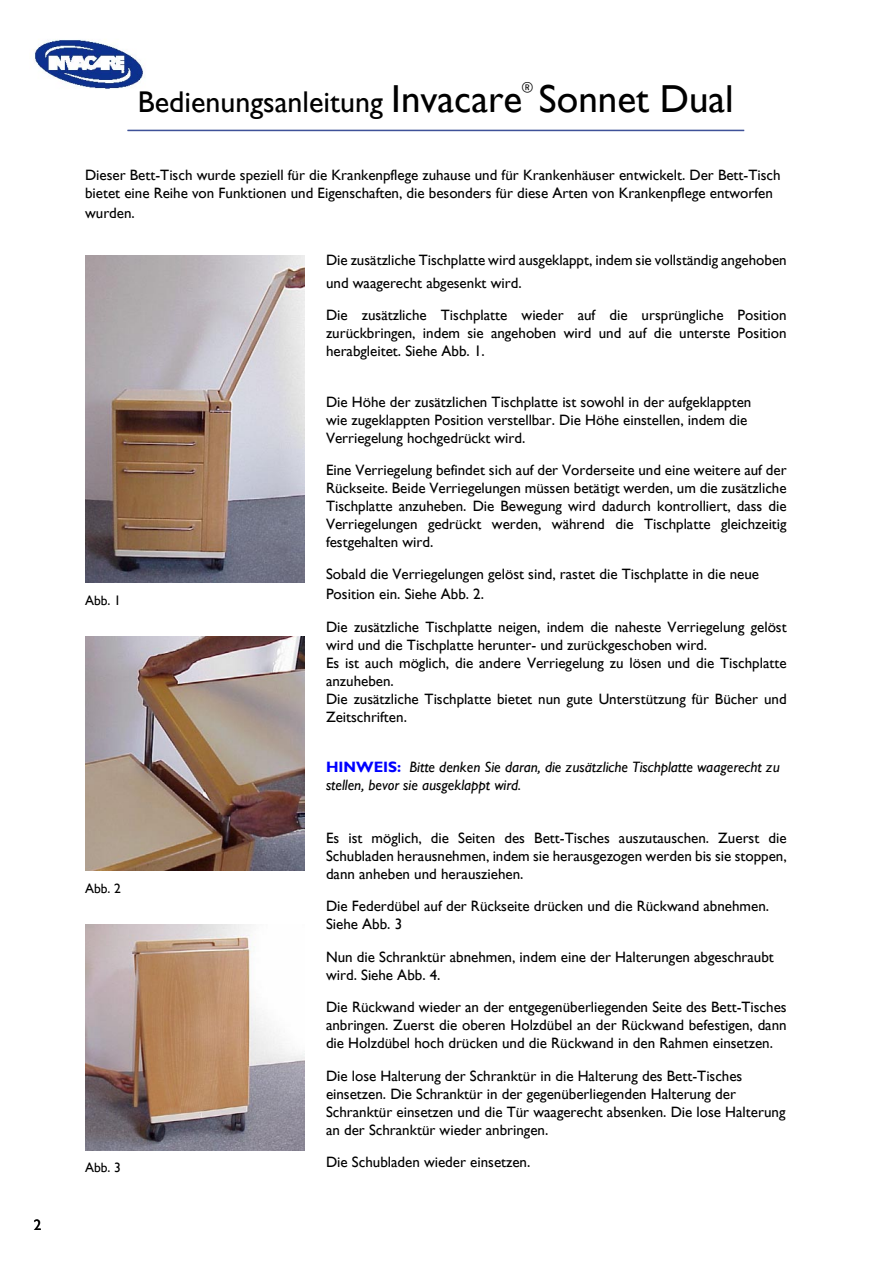
<style>
.page{position:relative;width:893px;height:1263px;background:#fff}
.page>*{position:absolute;margin:0;border:0;box-sizing:border-box;transform-origin:0 0}
.heading_1{font:30px "Gill Sans";color:#000}
.Body_Text_2{font:15px/18px "Gill Sans";color:#000}
.t1{font:italic 15px/18px "Gill Sans";color:#000}
.t2{font:13.5px "Gill Sans";color:#000}
.s1{font-size:39px}
.s2{font-weight:700;font-style:normal;color:#00f}
</style>
<div class="page">
<img style="left:34px;top:39px;width:111px;height:50px">
<hr style="left:128px;top:130px;width:616px;height:1px;background:#3e5198">
<img style="left:85px;top:255px;width:220px;height:328px">
<img style="left:85px;top:637px;width:220px;height:234px">
<img style="left:85px;top:925px;width:220px;height:225px">
<p class="Body_Text_2" style="left:34px;top:1215px;width:9px">2</p>
<p class="heading_1" style="left:138px;top:84px;width:597px">Bedienungsanleitung <span class="s1">Invacare</span><sup>®</sup><span class="s1">Sonnet Dual</span></p>
<p class="Body_Text_2" style="left:85px;top:166px;width:697px">Dieser Bett-Tisch wurde speziell für die Krankenpflege zuhause und für Krankenhäuser entwickelt. Der Bett-Tisch bietet eine Reihe von Funktionen und Eigenschaften, die besonders für diese Arten von Krankenpflege entworfen</p>
<p class="Body_Text_2" style="left:85px;top:204px;width:51px">wurden.</p>
<p class="Body_Text_2" style="left:326px;top:249px;width:462px;line-height:22.5px">Die zusätzliche Tischplatte wird ausgeklappt, indem sie vollständig angehoben und waagerecht abgesenkt wird.</p>
<p class="Body_Text_2" style="left:326px;top:306px;width:462px;text-align:justify">Die zusätzliche Tischplatte wieder auf die ursprüngliche Position zurückbringen, indem sie angehoben wird und auf die unterste Position herabgleitet. Siehe Abb. 1.</p>
<p class="Body_Text_2" style="left:326px;top:393px;width:427px">Die Höhe der zusätzlichen Tischplatte ist sowohl in der aufgeklappten wie zugeklappten Position verstellbar. Die Höhe einstellen, indem die<br>Verriegelung hochgedrückt wird.</p>
<p class="Body_Text_2" style="left:326px;top:461px;width:462px;text-align:justify">Eine Verriegelung befindet sich auf der Vorderseite und eine weitere auf der Rückseite. Beide Verriegelungen müssen betätigt werden, um die zusätzliche Tischplatte anzuheben. Die Bewegung wird dadurch kontrolliert, dass die Verriegelungen gedrückt werden, während die Tischplatte gleichzeitig festgehalten wird.</p>
<p class="Body_Text_2" style="left:326px;top:564px;width:435px;line-height:19.8px">Sobald die Verriegelungen gelöst sind, rastet die Tischplatte in die neue<br>Position ein. Siehe Abb. 2.</p>
<p class="Body_Text_2" style="left:326px;top:618px;width:462px">Die zusätzliche Tischplatte neigen, indem die naheste Verriegelung gelöst wird und die Tischplatte herunter- und zurückgeschoben wird.</p>
<p class="Body_Text_2" style="left:326px;top:654px;width:462px">Es ist auch möglich, die andere Verriegelung zu lösen und die Tischplatte anzuheben.</p>
<p class="Body_Text_2" style="left:326px;top:690px;width:462px">Die zusätzliche Tischplatte bietet nun gute Unterstützung für Bücher und<br>Zeitschriften.</p>
<p class="t1" style="left:326px;top:758px;width:455px"><span class="s2">HINWEIS:</span> Bitte denken Sie daran, die zusätzliche Tischplatte waagerecht zu stellen, bevor sie ausgeklappt wird.</p>
<p class="Body_Text_2" style="left:326px;top:829px;width:462px;text-align:justify">Es ist möglich, die Seiten des Bett-Tisches auszutauschen. Zuerst die Schubladen herausnehmen, indem sie herausgezogen werden bis sie stoppen, dann anheben und herausziehen.</p>
<p class="Body_Text_2" style="left:326px;top:897px;width:445px">Die Federdübel auf der Rückseite drücken und die Rückwand abnehmen.<br>Siehe Abb. 3</p>
<p class="Body_Text_2" style="left:326px;top:948px;width:449px">Nun die Schranktür abnehmen, indem eine der Halterungen abgeschraubt wird. Siehe Abb. 4.</p>
<p class="Body_Text_2" style="left:326px;top:998px;width:462px;text-align:justify">Die Rückwand wieder an der entgegenüberliegenden Seite des Bett-Tisches anbringen. Zuerst die oberen Holzdübel an der Rückwand befestigen, dann die Holzdübel hoch drücken und die Rückwand in den Rahmen einsetzen.</p>
<p class="Body_Text_2" style="left:326px;top:1066px;width:461px">Die lose Halterung der Schranktür in die Halterung des Bett-Tisches einsetzen. Die Schranktür in der gegenüberliegenden Halterung der Schranktür einsetzen und die Tür waagerecht absenken. Die lose Halterung an der Schranktür wieder anbringen.</p>
<p class="Body_Text_2" style="left:326px;top:1153px;width:206px">Die Schubladen wieder einsetzen.</p>
<p class="t2" style="left:85px;top:592px;width:37px">Abb. 1</p>
<p class="t2" style="left:85px;top:880px;width:37px">Abb. 2</p>
<p class="t2" style="left:85px;top:1160px;width:37px">Abb. 3</p>
</div>
